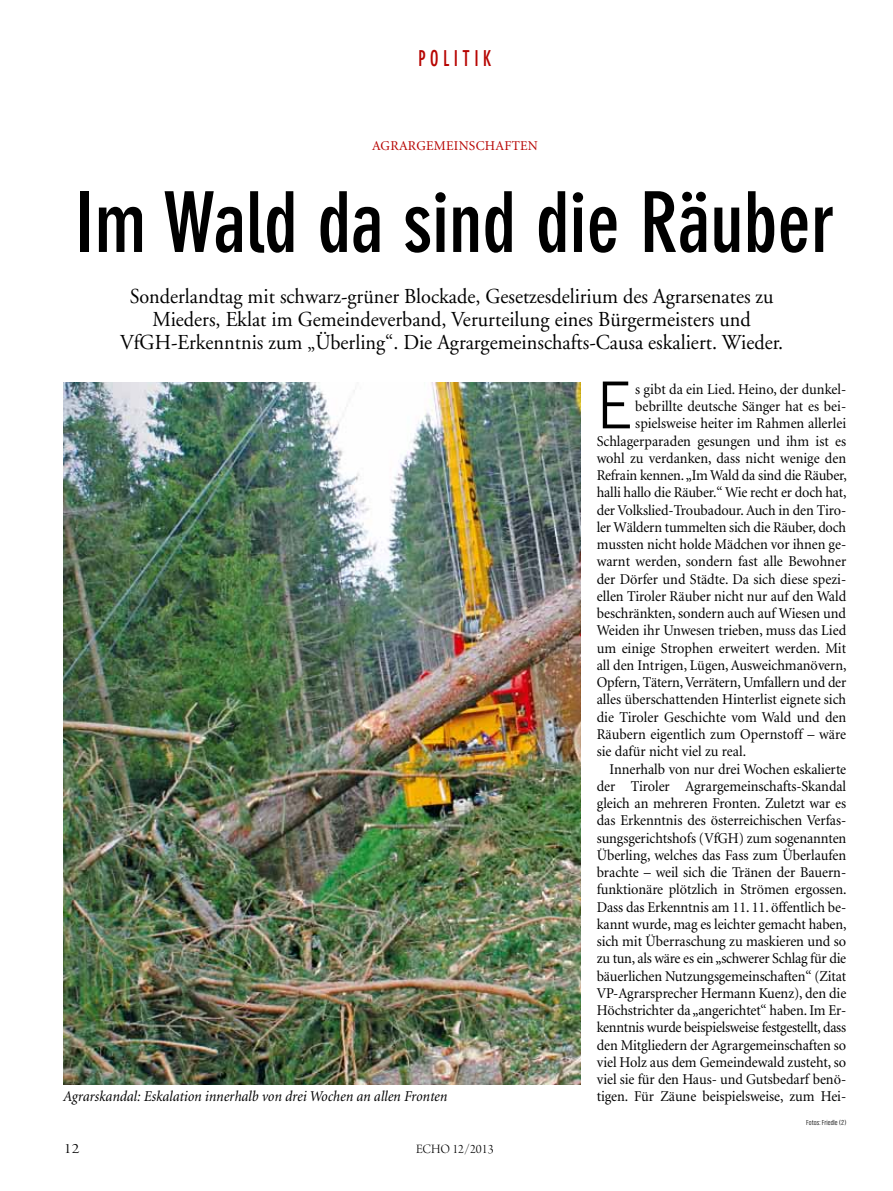
<style>
.page{position:relative;width:893px;height:1191px;background:#fff}
.page>*{position:absolute;margin:0;border:0;box-sizing:border-box;transform-origin:0 0}
.t1{font:700 condensed 82.5px "DIN Neuzeit Grotesk";color:#000}
.t2{font:300 70.2px "TV Nord EF";color:#000}
.t3{font:700 condensed 21.6px "DIN Neuzeit Grotesk";letter-spacing:.25em;color:#b70502;scale:.83 1}
.t4{font:21.3px/23.2px "Adobe Garamond";color:#000;text-align:center;scale:.95 1}
.t5{font:15px "Minion";letter-spacing:-.005em;color:#000;scale:.95 1}
.t6{font:italic 15px "Minion";color:#000;scale:.95 1}
.t7{font:15px "Arno Pro Light Display";color:#000;scale:1.2 1}
.t8{font:13.5px "Minion";color:#b70502}
.t9{font:13.5px "Arno Pro Light Display";color:#000}
.t10{font:300 7.5px "TV Nord Cond EF";color:#000}
</style>
<div class="page">
<img style="left:64px;top:383px;width:516px;height:701px">
<h3 class="t3" style="left:418px;top:46px;width:90px">politik</h3>
<p class="t8" style="left:372px;top:139px;width:19px">Agrargemeins</p>
<p class="t8" style="left:476px;top:139px;width:19px">chaften</p>
<h1 class="t1" style="left:75px;top:175px;width:762px">Im Wald da sind die Räuber</h1>
<p class="t4" style="left:120px;top:285px;width:700px">Sonderlandtag mit schwarz-grüner Blockade, Gesetzesdelirium des Agrarsenates zu<br>Mieders, Eklat im Gemeindeverband, Verurteilung eines Bürgermeisters und<br>VfGH-Erkenntnis zum „Überling“. Die Agrargemeinschafts-Causa eskaliert. Wieder.</p>
<p class="t6" style="left:63px;top:1089px;width:406px">Agrarskandal: Eskalation innerhalb von drei Wochen an allen Fronten</p>
<p class="t7" style="left:64px;top:1140px;width:15px">12</p>
<p class="t9" style="left:416px;top:1141px;width:79px">ECHO 12/2013</p>
<h2 class="t2" style="left:597px;top:367px;width:37px">E</h2>
<p class="t5" style="left:635px;top:382px;width:224px">s gibt da ein Lied. Heino, der dunkel-</p>
<p class="t5" style="left:635px;top:399px;width:224px">bebrillte deutsche Sänger hat es bei-</p>
<p class="t5" style="left:635px;top:416px;width:224px">spielsweise heiter im Rahmen allerlei</p>
<p class="t5" style="left:597px;top:433px;width:264px">Schlagerparaden gesungen und ihm ist es</p>
<p class="t5" style="left:597px;top:451px;width:264px">wohl zu verdanken, dass nicht wenige den</p>
<p class="t5" style="left:597px;top:468px;width:265px">Refrain kennen. „Im Wald da sind die Räuber,</p>
<p class="t5" style="left:597px;top:485px;width:264px">halli hallo die Räuber.“ Wie recht er doch hat,</p>
<p class="t5" style="left:597px;top:502px;width:264px">der Volkslied-Troubadour. Auch in den Tiro-</p>
<p class="t5" style="left:597px;top:520px;width:264px">ler Wäldern tummelten sich die Räuber, doch</p>
<p class="t5" style="left:597px;top:537px;width:264px">mussten nicht holde Mädchen vor ihnen ge-</p>
<p class="t5" style="left:597px;top:554px;width:264px">warnt werden, sondern fast alle Bewohner</p>
<p class="t5" style="left:597px;top:571px;width:264px">der Dörfer und Städte. Da sich diese spezi-</p>
<p class="t5" style="left:597px;top:589px;width:264px">ellen Tiroler Räuber nicht nur auf den Wald</p>
<p class="t5" style="left:597px;top:606px;width:264px">beschränkten, sondern auch auf Wiesen und</p>
<p class="t5" style="left:597px;top:623px;width:264px">Weiden ihr Unwesen trieben, muss das Lied</p>
<p class="t5" style="left:597px;top:640px;width:264px">um einige Strophen erweitert werden. Mit</p>
<p class="t5" style="left:597px;top:658px;width:265px">all den Intrigen, Lügen, Ausweichmanövern,</p>
<p class="t5" style="left:597px;top:675px;width:264px">Opfern, Tätern, Verrätern, Umfallern und der</p>
<p class="t5" style="left:597px;top:692px;width:264px">alles überschattenden Hinterlist eignete sich</p>
<p class="t5" style="left:597px;top:709px;width:264px">die Tiroler Geschichte vom Wald und den</p>
<p class="t5" style="left:597px;top:727px;width:264px">Räubern eigentlich zum Opernstoff – wäre</p>
<p class="t5" style="left:597px;top:744px;width:159px">sie dafür nicht viel zu real.</p>
<p class="t5" style="left:609px;top:761px;width:251px">Innerhalb von nur drei Wochen eskalierte</p>
<p class="t5" style="left:597px;top:778px;width:264px">der Tiroler Agrargemeinschafts-Skandal</p>
<p class="t5" style="left:597px;top:796px;width:264px">gleich an mehreren Fronten. Zuletzt war es</p>
<p class="t5" style="left:597px;top:813px;width:264px">das Erkenntnis des österreichischen Verfas-</p>
<p class="t5" style="left:597px;top:830px;width:264px">sungsgerichtshofs (VfGH) zum sogenannten</p>
<p class="t5" style="left:597px;top:847px;width:264px">Überling, welches das Fass zum Überlaufen</p>
<p class="t5" style="left:597px;top:865px;width:264px">brachte – weil sich die Tränen der Bauern-</p>
<p class="t5" style="left:597px;top:882px;width:264px">funktionäre plötzlich in Strömen ergossen.</p>
<p class="t5" style="left:597px;top:899px;width:264px">Dass das Erkenntnis am 11. 11. öffentlich be-</p>
<p class="t5" style="left:597px;top:916px;width:264px">kannt wurde, mag es leichter gemacht haben,</p>
<p class="t5" style="left:597px;top:934px;width:264px">sich mit Überraschung zu maskieren und so</p>
<p class="t5" style="left:597px;top:951px;width:264px">zu tun, als wäre es ein „schwerer Schlag für die</p>
<p class="t5" style="left:597px;top:968px;width:264px">bäuerlichen Nutzungsgemeinschaften“ (Zitat</p>
<p class="t5" style="left:597px;top:985px;width:264px">VP-Agrarsprecher Hermann Kuenz), den die</p>
<p class="t5" style="left:597px;top:1003px;width:264px">Höchstrichter da „angerichtet“ haben. Im Er-</p>
<p class="t5" style="left:597px;top:1020px;width:264px">kenntnis wurde beispielsweise festgestellt, dass</p>
<p class="t5" style="left:597px;top:1037px;width:264px">den Mitgliedern der Agrargemeinschaften so</p>
<p class="t5" style="left:597px;top:1054px;width:264px">viel Holz aus dem Gemeindewald zusteht, so</p>
<p class="t5" style="left:597px;top:1072px;width:264px">viel sie für den Haus- und Gutsbedarf benö-</p>
<p class="t5" style="left:597px;top:1089px;width:264px">tigen. Für Zäune beispielsweise, zum Hei-</p>
<p class="t10" style="left:806px;top:1118px;width:42px">Fotos: Friedle (2)</p>
</div>
